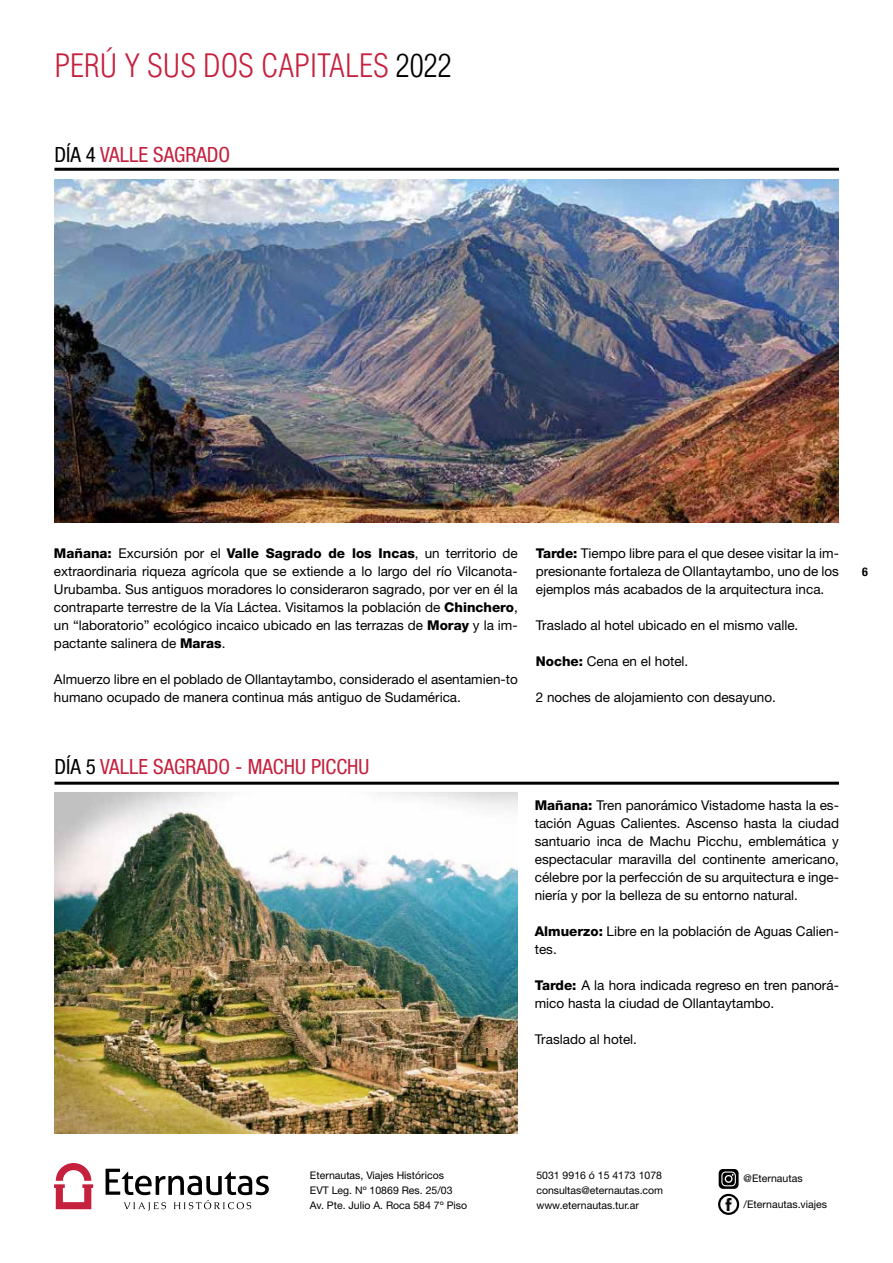
<style>
.page{position:relative;width:893px;height:1263px;background:#fff}
.page>*{position:absolute;margin:0;border:0;box-sizing:border-box;transform-origin:0 0}
.t1{font:300 condensed 31.5px "Helvetica LT Std";color:#c5203d}
.t2{font:condensed 21px "Helvetica Neue";color:#c5203d}
.t3{font:13.5px/18px "Helvetica Neue";color:#000;text-align:justify}
.t4{font:700 condensed 12px "Helvetica Neue";color:#000}
.t5{font:10.5px/15px "Helvetica Neue";color:#000}
.s1{color:#000}
.s2{font-weight:800}
</style>
<div class="page">
<svg style="left:54px;top:1163px;width:39px;height:46px"></svg>
<svg style="left:106px;top:1169px;width:163px;height:42px"></svg>
<svg style="left:723px;top:1198px;width:12px;height:12px"></svg>
<div style="left:718px;top:1194px;width:21px;height:21px;border:2px solid #000;border-radius:50%"></div>
<svg style="left:719px;top:1169px;width:20px;height:20px"></svg>
<img style="left:54px;top:180px;width:785px;height:343px">
<img style="left:55px;top:793px;width:463px;height:340px">
<hr style="left:54px;top:168px;width:785px;height:3px;background:#000">
<hr style="left:54px;top:782px;width:785px;height:3px;background:#000">
<h1 class="t1" style="left:54px;top:46px;width:399px">PERÚ Y SUS DOS CAPITALES <span class="s1">2022</span></h1>
<h2 class="t2" style="left:54px;top:142px;width:177px"><span class="s1">DÍA 4</span> VALLE SAGRADO</h2>
<p class="t3" style="left:54px;top:544px;width:465px"><span class="s2">Mañana:</span> Excursión por el <span class="s2">Valle Sagrado de los Incas</span>, un territorio de extraordinaria riqueza agrícola que se extiende a lo largo del río Vilcanota-Urubamba. Sus antiguos moradores lo consideraron sagrado, por ver en él la contraparte terrestre de la Vía Láctea. Visitamos la población de <span class="s2">Chinchero</span>, un “laboratorio” ecológico incaico ubicado en las terrazas de <span class="s2">Moray</span> y la im&shy;pactante salinera de <span class="s2">Maras</span>.</p>
<p class="t3" style="left:54px;top:670px;width:465px">Almuerzo libre en el poblado de Ollantaytambo, considerado el asentamien-to humano ocupado de manera continua más antiguo de Sudamérica.</p>
<p class="t3" style="left:536px;top:544px;width:305px"><span class="s2">Tarde:</span> Tiempo libre para el que desee visitar la im&shy;presionante fortaleza de Ollantaytambo, uno de los ejemplos más acabados de la arquitectura inca.</p>
<p class="t3" style="left:536px;top:616px;width:264px">Traslado al hotel ubicado en el mismo valle.</p>
<p class="t3" style="left:536px;top:652px;width:154px"><span class="s2">Noche:</span> Cena en el hotel.</p>
<p class="t3" style="left:536px;top:688px;width:242px">2 noches de alojamiento con desayuno.</p>
<h2 class="t2" style="left:54px;top:754px;width:316px"><span class="s1">DÍA 5</span> VALLE SAGRADO - MACHU PICCHU</h2>
<p class="t3" style="left:535px;top:796px;width:306px"><span class="s2">Mañana:</span> Tren panorámico Vistadome hasta la es&shy;tación Aguas Calientes. Ascenso hasta la ciudad santuario inca de Machu Picchu, emblemática y espectacular maravilla del continente americano, célebre por la perfección de su arquitectura e inge&shy;niería y por la belleza de su entorno natural.</p>
<p class="t3" style="left:535px;top:922px;width:306px"><span class="s2">Almuerzo:</span> Libre en la población de Aguas Calien&shy;tes.</p>
<p class="t3" style="left:535px;top:976px;width:306px"><span class="s2">Tarde:</span> A la hora indicada regreso en tren panorá&shy;mico hasta la ciudad de Ollantaytambo.</p>
<p class="t3" style="left:535px;top:1030px;width:104px">Traslado al hotel.</p>
<p class="t4" style="left:862px;top:564px;width:7px">6</p>
<p class="t5" style="left:310px;top:1168px;width:159px">Eternautas, Viajes Históricos<br>EVT Leg. Nº 10869 Res. 25/03<br>Av. Pte. Julio A. Roca 584 7º Piso</p>
<p class="t5" style="left:536px;top:1168px;width:128px;text-align:justify">5031 9916 ó 15 4173 1078 consultas@eternautas.com www.eternautas.tur.ar</p>
<p class="t5" style="left:744px;top:1171px;width:60px">@Eternautas</p>
<p class="t5" style="left:744px;top:1196px;width:85px">/Eternautas.viajes</p>
</div>
